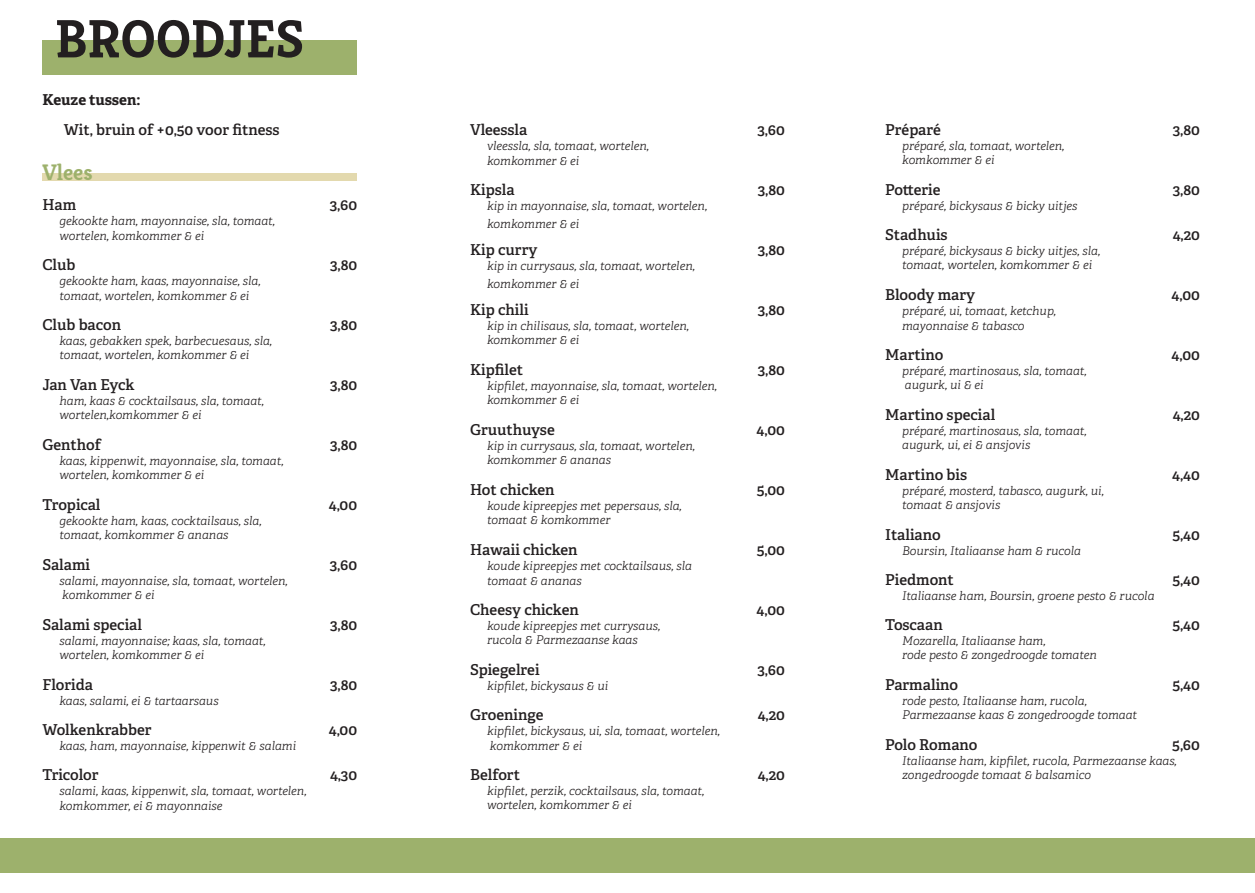
<style>
.page{position:relative;width:1255px;height:893px;background:#fff}
.page>*{position:absolute;margin:0;border:0;box-sizing:border-box;transform-origin:0 0}
.subtitel{font:700 54px "Kreon";color:#231f20}
.subtitle{font:700 22.5px "Kreon";color:#9db16c}
.body{font:15px "Adelle PE Sb";color:#231f20}
.body-2{font:700 15px "Adelle PE";letter-spacing:-.005em;color:#231f20}
.beschrijving{font:italic 12px/14.4px "Adelle PE Lt";color:#231f20}
</style>
<div class="page">
<div style="left:0;top:838px;width:1254px;height:34px;background:#9db16c"></div>
<div style="left:42px;top:40px;width:315px;height:34px;background:#9db16c"></div>
<div style="left:42px;top:173px;width:315px;height:7px;background:#e3d9ae"></div>
<p class="subtitel" style="left:55px;top:5px;width:250px">BROODJES</p>
<p class="body-2" style="left:42px;top:89px;width:100px">Keuze tussen:</p>
<p class="body" style="left:64px;top:119px;width:217px">Wit, bruin of +0,50 voor fitness</p>
<p class="subtitle" style="left:42px;top:158px;width:52px">Vlees</p>
<p class="body" style="left:42px;top:194px;width:35px">Ham</p>
<p class="body" style="left:330px;top:194px;width:29px">3,60</p>
<p class="beschrijving" style="left:59px;top:213px;width:217px">gekookte ham, mayonnaise, sla, tomaat,</p>
<p class="beschrijving" style="left:59px;top:228px;width:146px">wortelen, komkommer &amp; ei</p>
<p class="body" style="left:42px;top:254px;width:35px">Club</p>
<p class="body" style="left:330px;top:254px;width:29px">3,80</p>
<p class="beschrijving" style="left:59px;top:273px;width:203px">gekookte ham, kaas, mayonnaise, sla,</p>
<p class="beschrijving" style="left:59px;top:288px;width:191px">tomaat, wortelen, komkommer &amp; ei</p>
<p class="body" style="left:42px;top:314px;width:80px">Club bacon</p>
<p class="body" style="left:330px;top:314px;width:29px">3,80</p>
<p class="beschrijving" style="left:59px;top:333px;width:214px">kaas, gebakken spek, barbecuesaus, sla, tomaat, wortelen, komkommer &amp; ei</p>
<p class="body" style="left:42px;top:374px;width:94px">Jan Van Eyck</p>
<p class="body" style="left:330px;top:374px;width:29px">3,80</p>
<p class="beschrijving" style="left:59px;top:393px;width:206px">ham, kaas &amp; cocktailsaus, sla, tomaat, wortelen,komkommer &amp; ei</p>
<p class="body" style="left:42px;top:434px;width:60px">Genthof</p>
<p class="body" style="left:330px;top:434px;width:29px">3,80</p>
<p class="beschrijving" style="left:59px;top:453px;width:226px">kaas, kippenwit, mayonnaise, sla, tomaat, wortelen, komkommer &amp; ei</p>
<p class="body" style="left:42px;top:494px;width:60px">Tropical</p>
<p class="body" style="left:329px;top:494px;width:30px">4,00</p>
<p class="beschrijving" style="left:59px;top:513px;width:204px">gekookte ham, kaas, cocktailsaus, sla, tomaat, komkommer &amp; ananas</p>
<p class="body" style="left:42px;top:554px;width:49px">Salami</p>
<p class="body" style="left:330px;top:554px;width:29px">3,60</p>
<p class="beschrijving" style="left:59px;top:573px;width:230px">salami, mayonnaise, sla, tomaat, wortelen, komkommer &amp; ei</p>
<p class="body" style="left:42px;top:614px;width:101px">Salami special</p>
<p class="body" style="left:330px;top:614px;width:29px">3,80</p>
<p class="beschrijving" style="left:59px;top:633px;width:208px">salami, mayonnaise; kaas, sla, tomaat, wortelen, komkommer &amp; ei</p>
<p class="body" style="left:42px;top:674px;width:52px">Florida</p>
<p class="body" style="left:330px;top:674px;width:29px">3,80</p>
<p class="beschrijving" style="left:59px;top:693px;width:161px">kaas, salami, ei &amp; tartaarsaus</p>
<p class="body" style="left:42px;top:719px;width:111px">Wolkenkrabber</p>
<p class="body" style="left:329px;top:719px;width:30px">4,00</p>
<p class="beschrijving" style="left:59px;top:738px;width:238px">kaas, ham, mayonnaise, kippenwit &amp; salami</p>
<p class="body" style="left:42px;top:764px;width:58px">Tricolor</p>
<p class="body" style="left:330px;top:764px;width:29px">4,30</p>
<p class="beschrijving" style="left:59px;top:783px;width:249px">salami, kaas, kippenwit, sla, tomaat, wortelen,</p>
<p class="beschrijving" style="left:59px;top:798px;width:164px">komkommer, ei &amp; mayonnaise</p>
<p class="body" style="left:470px;top:119px;width:59px">Vleessla</p>
<p class="body" style="left:757px;top:119px;width:29px">3,60</p>
<p class="beschrijving" style="left:487px;top:138px;width:163px">vleessla, sla, tomaat, wortelen,</p>
<p class="beschrijving" style="left:487px;top:153px;width:94px">komkommer &amp; ei</p>
<p class="body" style="left:470px;top:179px;width:46px">Kipsla</p>
<p class="body" style="left:757px;top:179px;width:29px">3,80</p>
<p class="beschrijving" style="left:487px;top:196px;width:222px;line-height:18px">kip in mayonnaise, sla, tomaat, wortelen, komkommer &amp; ei</p>
<p class="body" style="left:470px;top:239px;width:69px">Kip curry</p>
<p class="body" style="left:757px;top:239px;width:29px">3,80</p>
<p class="beschrijving" style="left:487px;top:256px;width:209px;line-height:18px">kip in currysaus, sla, tomaat, wortelen, komkommer &amp; ei</p>
<p class="body" style="left:470px;top:299px;width:60px">Kip chili</p>
<p class="body" style="left:757px;top:299px;width:29px">3,80</p>
<p class="beschrijving" style="left:487px;top:318px;width:203px">kip in chilisaus, sla, tomaat, wortelen, komkommer &amp; ei</p>
<p class="body" style="left:470px;top:359px;width:55px">Kipfilet</p>
<p class="body" style="left:757px;top:359px;width:29px">3,80</p>
<p class="beschrijving" style="left:487px;top:378px;width:231px">kipfilet, mayonnaise, sla, tomaat, wortelen, komkommer &amp; ei</p>
<p class="body" style="left:470px;top:419px;width:86px">Gruuthuyse</p>
<p class="body" style="left:756px;top:419px;width:30px">4,00</p>
<p class="beschrijving" style="left:487px;top:438px;width:209px">kip in currysaus, sla, tomaat, wortelen, komkommer &amp; ananas</p>
<p class="body" style="left:470px;top:479px;width:86px">Hot chicken</p>
<p class="body" style="left:756px;top:479px;width:30px">5,00</p>
<p class="beschrijving" style="left:487px;top:498px;width:196px">koude kipreepjes met pepersaus, sla, tomaat &amp; komkommer</p>
<p class="body" style="left:470px;top:539px;width:109px">Hawaii chicken</p>
<p class="body" style="left:756px;top:539px;width:30px">5,00</p>
<p class="beschrijving" style="left:487px;top:558px;width:206px">koude kipreepjes met cocktailsaus, sla</p>
<p class="beschrijving" style="left:487px;top:573px;width:96px">tomaat &amp; ananas</p>
<p class="body" style="left:470px;top:599px;width:110px">Cheesy chicken</p>
<p class="body" style="left:756px;top:599px;width:30px">4,00</p>
<p class="beschrijving" style="left:487px;top:618px;width:175px">koude kipreepjes met currysaus, rucola &amp; Parmezaanse kaas</p>
<p class="body" style="left:470px;top:659px;width:71px">Spiegelrei</p>
<p class="body" style="left:757px;top:659px;width:29px">3,60</p>
<p class="beschrijving" style="left:487px;top:678px;width:123px">kipfilet, bickysaus &amp; ui</p>
<p class="body" style="left:470px;top:704px;width:75px">Groeninge</p>
<p class="body" style="left:757px;top:704px;width:29px">4,20</p>
<p class="beschrijving" style="left:487px;top:723px;width:234px">kipfilet, bickysaus, ui, sla, tomaat, wortelen,</p>
<p class="beschrijving" style="left:490px;top:738px;width:94px">komkommer &amp; ei</p>
<p class="body" style="left:470px;top:764px;width:52px">Belfort</p>
<p class="body" style="left:757px;top:764px;width:29px">4,20</p>
<p class="beschrijving" style="left:487px;top:783px;width:219px">kipfilet, perzik, cocktailsaus, sla, tomaat, wortelen, komkommer &amp; ei</p>
<p class="body" style="left:885px;top:119px;width:57px">Préparé</p>
<p class="body" style="left:1172px;top:119px;width:29px">3,80</p>
<p class="beschrijving" style="left:902px;top:138px;width:164px">préparé, sla, tomaat, wortelen, komkommer &amp; ei</p>
<p class="body" style="left:885px;top:179px;width:57px">Potterie</p>
<p class="body" style="left:1172px;top:179px;width:29px">3,80</p>
<p class="beschrijving" style="left:902px;top:198px;width:177px">préparé, bickysaus &amp; bicky uitjes</p>
<p class="body" style="left:885px;top:224px;width:64px">Stadhuis</p>
<p class="body" style="left:1172px;top:224px;width:29px">4,20</p>
<p class="beschrijving" style="left:902px;top:243px;width:200px">préparé, bickysaus &amp; bicky uitjes, sla, tomaat, wortelen, komkommer &amp; ei</p>
<p class="body" style="left:885px;top:284px;width:92px">Bloody mary</p>
<p class="body" style="left:1171px;top:284px;width:30px">4,00</p>
<p class="beschrijving" style="left:902px;top:303px;width:155px">préparé, ui, tomaat, ketchup,</p>
<p class="beschrijving" style="left:902px;top:318px;width:124px">mayonnaise &amp; tabasco</p>
<p class="body" style="left:885px;top:344px;width:60px">Martino</p>
<p class="body" style="left:1171px;top:344px;width:30px">4,00</p>
<p class="beschrijving" style="left:902px;top:363px;width:186px">préparé, martinosaus, sla, tomaat, augurk, ui &amp; ei</p>
<p class="body" style="left:885px;top:404px;width:112px">Martino special</p>
<p class="body" style="left:1172px;top:404px;width:29px">4,20</p>
<p class="beschrijving" style="left:902px;top:423px;width:186px">préparé, martinosaus, sla, tomaat, augurk, ui, ei &amp; ansjovis</p>
<p class="body" style="left:885px;top:464px;width:84px">Martino bis</p>
<p class="body" style="left:1172px;top:464px;width:29px">4,40</p>
<p class="beschrijving" style="left:902px;top:483px;width:203px">préparé, mosterd, tabasco, augurk, ui, tomaat &amp; ansjovis</p>
<p class="body" style="left:885px;top:524px;width:57px">Italiano</p>
<p class="body" style="left:1172px;top:524px;width:29px">5,40</p>
<p class="beschrijving" style="left:902px;top:543px;width:180px">Boursin, Italiaanse ham &amp; rucola</p>
<p class="body" style="left:885px;top:569px;width:70px">Piedmont</p>
<p class="body" style="left:1172px;top:569px;width:29px">5,40</p>
<p class="beschrijving" style="left:902px;top:588px;width:254px">Italiaanse ham, Boursin, groene pesto &amp; rucola</p>
<p class="body" style="left:885px;top:614px;width:59px">Toscaan</p>
<p class="body" style="left:1172px;top:614px;width:29px">5,40</p>
<p class="beschrijving" style="left:902px;top:633px;width:196px">Mozarella, Italiaanse ham,<br>rode pesto &amp; zongedroogde tomaten</p>
<p class="body" style="left:885px;top:674px;width:75px">Parmalino</p>
<p class="body" style="left:1172px;top:674px;width:29px">5,40</p>
<p class="beschrijving" style="left:902px;top:693px;width:237px">rode pesto, Italiaanse ham, rucola,<br>Parmezaanse kaas &amp; zongedroogde tomaat</p>
<p class="body" style="left:885px;top:734px;width:94px">Polo Romano</p>
<p class="body" style="left:1172px;top:734px;width:29px">5,60</p>
<p class="beschrijving" style="left:902px;top:753px;width:276px">Italiaanse ham, kipfilet, rucola, Parmezaanse kaas, zongedroogde tomaat &amp; balsamico</p>
</div>
